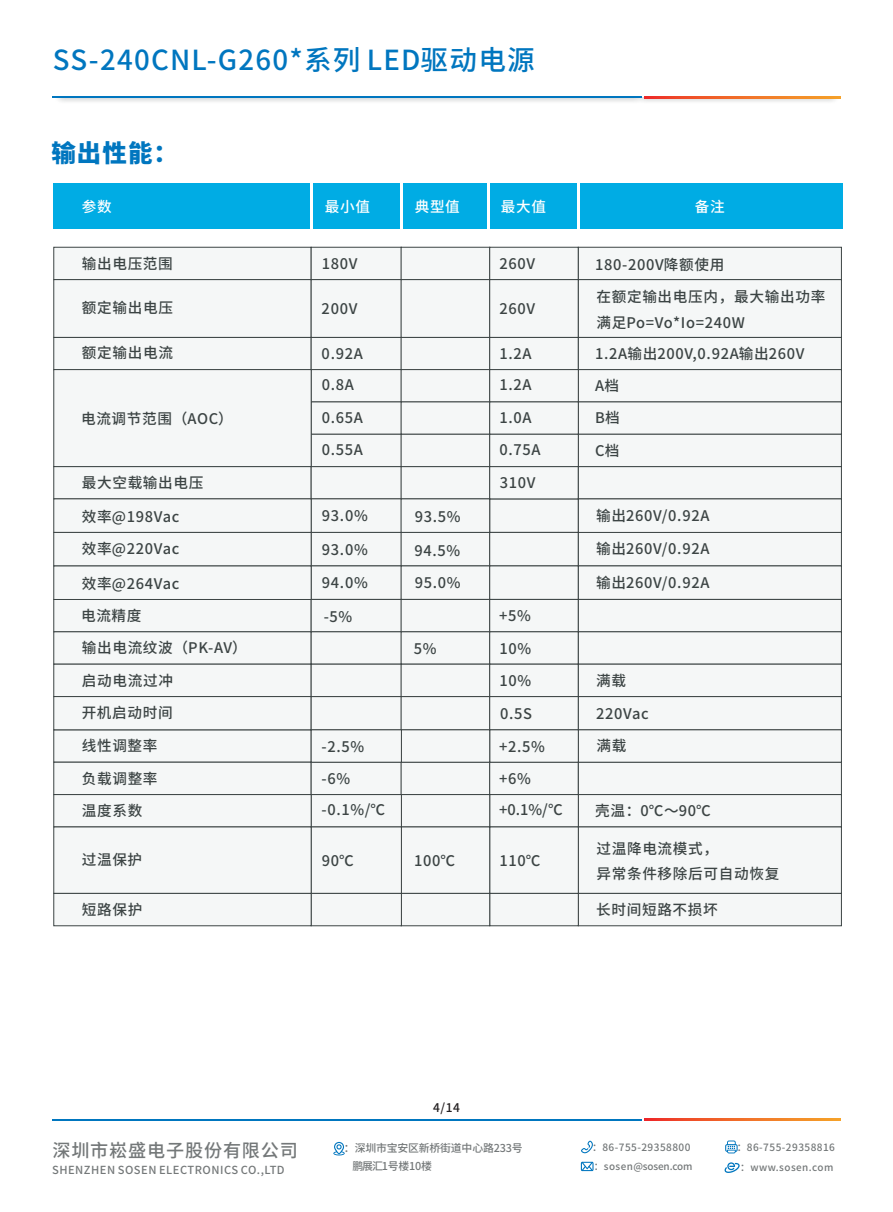
<style>
.page{position:relative;width:893px;height:1212px;background:#fff}
.page>*{position:absolute;margin:0;border:0;box-sizing:border-box;transform-origin:0 0}
.t1{font:500 27.6px "Source Han Sans CN";letter-spacing:.045em;color:#0076bf}
.t2{font:800 24.45px "Source Han Sans CN";color:#0076bf}
.t3{font:500 18.15px "Source Han Sans CN";letter-spacing:.045em;color:#747879}
.t4{font:500 14.7px/25.5px "Source Han Sans CN";letter-spacing:.045em;color:#3c4444}
.t5{font:500 14.7px "Source Han Sans CN";letter-spacing:.045em;color:#fff}
.t6{font:500 12px "Source Han Sans CN";color:#231f20}
.t7{font:500 11.1px "Source Han Sans CN";letter-spacing:.045em;color:#747879}
.t8{font:500 10.95px "Source Han Sans CN";letter-spacing:-.02em;color:#747879}
.t9{font:10.95px "Source Han Sans CN";letter-spacing:-.02em;color:#747879}
.t10{font:500 10.05px "Source Han Sans CN";letter-spacing:.045em;color:#747879}
.t11{font:500 9.9px "Source Han Sans CN";letter-spacing:-.01em;color:#747879}
.t12{font:500 9.9px "Source Han Sans CN";letter-spacing:.045em;color:#747879}
.s1{font-weight:400}
.s2{font-weight:500}
</style>
<div class="page">
<img style="left:58px;top:98px;width:782px;height:4px">
<hr style="left:53px;top:97px;width:589px;height:1px;background:#0076bf">
<svg style="left:644px;top:97px;width:196px;height:1px"></svg>
<svg style="left:333px;top:1142px;width:12px;height:13px"></svg>
<svg style="left:581px;top:1140px;width:12px;height:13px"></svg>
<svg style="left:725px;top:1140px;width:13px;height:13px"></svg>
<svg style="left:724px;top:1162px;width:16px;height:11px"></svg>
<svg style="left:581px;top:1162px;width:12px;height:9px"></svg>
<hr style="left:53px;top:1119px;width:589px;height:1px;background:#0076bf">
<svg style="left:644px;top:1119px;width:196px;height:1px"></svg>
<div style="left:53px;top:184px;width:789px;height:45px;background:#00ace4"></div>
<hr style="left:401px;top:182px;width:2px;height:59px;background:#fff">
<hr style="left:487px;top:182px;width:3px;height:60px;background:#fff">
<hr style="left:578px;top:182px;width:2px;height:60px;background:#fff">
<hr style="left:310px;top:181px;width:3px;height:59px;background:#fff">
<div style="left:53px;top:246px;width:789px;height:680px;background:#f5f7f7"></div>
<h1 class="t1" style="left:53px;top:46px;width:484px">SS-240CNL-G260*<span class="s1">系列</span> LED驱动电源</h1>
<h2 class="t2" style="left:51px;top:140px;width:128px">输出性能：</h2>
<p class="t5" style="left:82px;top:199px;width:31px">参数</p>
<p class="t5" style="left:325px;top:199px;width:47px">最小值</p>
<p class="t5" style="left:415px;top:199px;width:47px">典型值</p>
<p class="t5" style="left:501px;top:199px;width:47px">最大值</p>
<p class="t5" style="left:695px;top:199px;width:31px">备注</p>
<p class="t4" style="left:82px;top:250px;width:93px">输出电压范围</p>
<p class="t4" style="left:82px;top:294px;width:93px">额定输出电压</p>
<p class="t4" style="left:82px;top:340px;width:93px">额定输出电流</p>
<p class="t4" style="left:81px;top:405px;width:153px">电流调节范围（AOC<span class="s1">）</span></p>
<p class="t4" style="left:82px;top:469px;width:123px"><span class="s1">最大空</span>载输出电压</p>
<p class="t4" style="left:82px;top:504px;width:99px">效率@198Vac</p>
<p class="t4" style="left:82px;top:536px;width:99px">效率@220Vac</p>
<p class="t4" style="left:82px;top:571px;width:99px">效率@264Vac</p>
<p class="t4" style="left:81px;top:599px;width:167px;line-height:32.1px">电流精度<br>输出电流纹波（PK-AV<span class="s1">）</span></p>
<p class="t4" style="left:82px;top:667px;width:93px">启动电流过冲</p>
<p class="t4" style="left:82px;top:700px;width:93px">开机启动时间</p>
<p class="t4" style="left:82px;top:733px;width:77px">线性调整率</p>
<p class="t4" style="left:82px;top:765px;width:77px">负载调整率</p>
<p class="t4" style="left:82px;top:797px;width:62px">温度系数</p>
<p class="t4" style="left:82px;top:847px;width:62px">过温保护</p>
<p class="t4" style="left:82px;top:896px;width:62px">短路保护</p>
<p class="t4" style="left:322px;top:251px;width:37px">180V</p>
<p class="t4" style="left:322px;top:296px;width:37px">200V</p>
<p class="t4" style="left:322px;top:341px;width:43px">0.92A</p>
<p class="t4" style="left:499px;top:251px;width:37px">260V</p>
<p class="t4" style="left:499px;top:296px;width:37px">260V</p>
<p class="t4" style="left:499px;top:341px;width:34px">1.2A</p>
<p class="t4" style="left:595px;top:251px;width:131px">180-200V降额使用</p>
<p class="t4" style="left:596px;top:284px;width:230px">在额定输出电压内，最大输出功率满足Po=Vo*Io=240W</p>
<p class="t4" style="left:595px;top:340px;width:211px">1.2A输出200V,0.92A输出260V</p>
<p class="t4" style="left:322px;top:372px;width:34px">0.8A</p>
<p class="t4" style="left:499px;top:372px;width:34px">1.2A</p>
<p class="t4" style="left:595px;top:373px;width:25px">A档</p>
<p class="t4" style="left:322px;top:404px;width:43px">0.65A</p>
<p class="t4" style="left:499px;top:404px;width:34px">1.0A</p>
<p class="t4" style="left:595px;top:405px;width:26px">B档</p>
<p class="t4" style="left:322px;top:437px;width:43px">0.55A</p>
<p class="t4" style="left:499px;top:437px;width:43px">0.75A</p>
<p class="t4" style="left:595px;top:437px;width:26px">C档</p>
<p class="t4" style="left:322px;top:503px;width:47px">93.0%</p>
<p class="t4" style="left:322px;top:536px;width:47px">93.0%</p>
<p class="t4" style="left:322px;top:570px;width:47px">94.0%</p>
<p class="t4" style="left:324px;top:603px;width:30px">-5%</p>
<p class="t4" style="left:415px;top:503px;width:47px">93.5%</p>
<p class="t4" style="left:415px;top:537px;width:47px">94.5%</p>
<p class="t4" style="left:415px;top:570px;width:47px">95.0%</p>
<p class="t4" style="left:414px;top:636px;width:24px">5%</p>
<p class="t4" style="left:500px;top:470px;width:37px">310V</p>
<p class="t4" style="left:499px;top:603px;width:33px">+5%</p>
<p class="t4" style="left:499px;top:635px;width:33px">10%</p>
<p class="t4" style="left:499px;top:668px;width:33px">10%</p>
<p class="t4" style="left:500px;top:700px;width:33px">0.5S</p>
<p class="t4" style="left:596px;top:502px;width:115px">输出260V/0.92A</p>
<p class="t4" style="left:596px;top:536px;width:115px">输出260V/0.92A</p>
<p class="t4" style="left:596px;top:569px;width:115px">输出260V/0.92A</p>
<p class="t4" style="left:596px;top:667px;width:31px">满载</p>
<p class="t4" style="left:596px;top:700px;width:54px">220Vac</p>
<p class="t4" style="left:322px;top:733px;width:44px">-2.5%</p>
<p class="t4" style="left:499px;top:733px;width:47px">+2.5%</p>
<p class="t4" style="left:596px;top:733px;width:31px">满载</p>
<p class="t4" style="left:322px;top:762px;width:65px;line-height:31.5px">-6% -0.1%/℃</p>
<p class="t4" style="left:322px;top:847px;width:34px">90℃</p>
<p class="t4" style="left:414px;top:848px;width:43px">100℃</p>
<p class="t4" style="left:499px;top:762px;width:65px;line-height:31.5px">+6% +0.1%/℃</p>
<p class="t4" style="left:499px;top:847px;width:43px">110℃</p>
<p class="t4" style="left:595px;top:797px;width:117px">壳温：0℃～90℃</p>
<p class="t4" style="left:596px;top:835px;width:185px">过温降电流模式，<br>异常条件移除后可自动恢复</p>
<p class="t4" style="left:596px;top:896px;width:123px">长时间短路不损坏</p>
<p class="t3" style="left:52px;top:1141px;width:247px">深圳市崧盛电子股份有限公司</p>
<p class="t7" style="left:52px;top:1164px;width:234px">SHENZHEN SOSEN ELECTRONICS CO.,LTD</p>
<p class="t6" style="left:433px;top:1101px;width:28px">4/14</p>
<p class="t8" style="left:344px;top:1143px;width:180px">：深圳市宝安区新桥街道中心路233<span class="s1">号</span></p>
<p class="t10" style="left:592px;top:1142px;width:100px">：86-755-29358800</p>
<p class="t9" style="left:353px;top:1161px;width:81px"><span class="s2">鹏展汇</span>1号楼10楼</p>
<p class="t10" style="left:737px;top:1142px;width:100px">：86-755-29358816</p>
<p class="t11" style="left:594px;top:1161px;width:100px">：sosen@sosen.com</p>
<p class="t12" style="left:740px;top:1162px;width:95px"><span class="s1">：</span>www.sosen.com</p>
</div>
